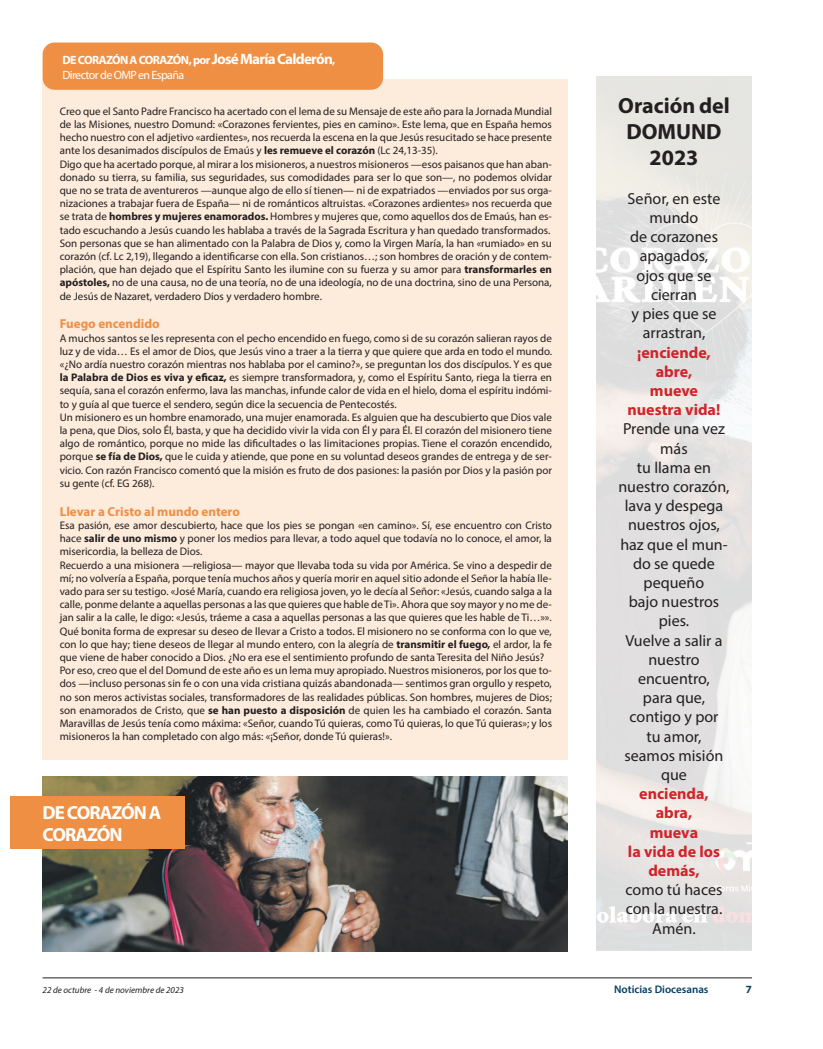
<style>
.page{position:relative;width:823px;height:1049px;background:#fff}
.page>*{position:absolute;margin:0;border:0;box-sizing:border-box;transform-origin:0 0}
.t1{font:700 22px/26.4px "Myriad Pro";color:#231f20;text-align:center}
.t2{font:700 19px "Myriad Pro";letter-spacing:-.05em;color:#fff}
.t3{font:16px/19.2px "Myriad Pro";color:#231f20;text-align:center}
.t4{font:700 16px/19.2px "Myriad Pro";color:#d1232a;text-align:center}
.t5{font:700 13px "Myriad Pro";color:#ef8f44}
.t6{font:700 12px "Myriad Pro";letter-spacing:-.05em;color:#fff}
.t7{font:12px "Myriad Pro";letter-spacing:-.05em;color:#fff}
.t8{font:11px/13.2px "Myriad Pro";color:#231f20;text-align:justify}
.t9{font:600 11px "Myriad Pro";color:#043e62}
.t10{font:700 11px "Myriad Pro";color:#043e62}
.t11{font:italic 9px "Myriad Pro";color:#231f20}
.s1{font-size:15px}
.s2{font-weight:700}
</style>
<div class="page">
<hr style="left:43px;top:978px;width:708px;height:1px;background:#231f20">
<div style="left:43px;top:79px;width:524px;height:681px;background:#fdebdb"></div>
<div style="left:43px;top:43px;width:340px;height:47px;background:#ef8f44;border-radius:12px"></div>
<img style="left:596px;top:77px;width:155px;height:874px">
<img style="left:43px;top:777px;width:524px;height:174px">
<div style="left:10px;top:797px;width:174px;height:52px;background:#ef8f44"></div>
<p class="t6" style="left:62px;top:53px;width:274px">DE CORAZÓN A CORAZÓN, por <span class="s1">José María Calderón</span>,</p>
<p class="t7" style="left:62px;top:67px;width:123px">Director de OMP en España</p>
<p class="t8" style="left:60px;top:104px;width:493px">Creo que el Santo Padre Francisco ha acertado con el lema de su Mensaje de este año para la Jornada Mundial de las Misiones, nuestro Domund: «Corazones fervientes, pies en camino». Este lema, que en España hemos hecho nuestro con el adjetivo «ardientes», nos recuerda la escena en la que Jesús resucitado se hace presente ante los desanimados discípulos de Emaús y <span class="s2">les remueve el corazón</span> (Lc 24,13-35).</p>
<p class="t8" style="left:60px;top:157px;width:493px">Digo que ha acertado porque, al mirar a los misioneros, a nuestros misioneros —esos paisanos que han aban&shy;donado su tierra, su familia, sus seguridades, sus comodidades para ser lo que son—, no podemos olvidar que no se trata de aventureros —aunque algo de ello sí tienen— ni de expatriados —enviados por sus orga&shy;nizaciones a trabajar fuera de España— ni de románticos altruistas. «Corazones ardientes» nos recuerda que se trata de <span class="s2">hombres y mujeres enamorados.</span> Hombres y mujeres que, como aquellos dos de Emaús, han es&shy;tado escuchando a Jesús cuando les hablaba a través de la Sagrada Escritura y han quedado transformados.</p>
<p class="t8" style="left:60px;top:236px;width:493px">Son personas que se han alimentado con la Palabra de Dios y, como la Virgen María, la han «rumiado» en su corazón (cf. Lc 2,19), llegando a identificarse con ella. Son cristianos…; son hombres de oración y de contem&shy;plación, que han dejado que el Espíritu Santo les ilumine con su fuerza y su amor para <span class="s2">transformarles en apóstoles,</span> no de una causa, no de una teoría, no de una ideología, no de una doctrina, sino de una Persona, de Jesús de Nazaret, verdadero Dios y verdadero hombre.</p>
<p class="t5" style="left:60px;top:316px;width:101px">Fuego encendido</p>
<p class="t8" style="left:60px;top:331px;width:493px">A muchos santos se les representa con el pecho encendido en fuego, como si de su corazón salieran rayos de luz y de vida… Es el amor de Dios, que Jesús vino a traer a la tierra y que quiere que arda en todo el mundo. «¿No ardía nuestro corazón mientras nos hablaba por el camino?», se preguntan los dos discípulos. Y es que <span class="s2">la Palabra de Dios es viva y eficaz,</span> es siempre transformadora, y, como el Espíritu Santo, riega la tierra en sequía, sana el corazón enfermo, lava las manchas, infunde calor de vida en el hielo, doma el espíritu indómi&shy;to y guía al que tuerce el sendero, según dice la secuencia de Pentecostés.</p>
<p class="t8" style="left:60px;top:410px;width:493px">Un misionero es un hombre enamorado, una mujer enamorada. Es alguien que ha descubierto que Dios vale la pena, que Dios, solo Él, basta, y que ha decidido vivir la vida con Él y para Él. El corazón del misionero tiene algo de romántico, porque no mide las dificultades o las limitaciones propias. Tiene el corazón encendido, porque <span class="s2">se fía de Dios,</span> que le cuida y atiende, que pone en su voluntad deseos grandes de entrega y de ser&shy;vicio. Con razón Francisco comentó que la misión es fruto de dos pasiones: la pasión por Dios y la pasión por su gente (cf. EG 268).</p>
<p class="t5" style="left:60px;top:503px;width:182px">Llevar a Cristo al mundo entero</p>
<p class="t8" style="left:60px;top:518px;width:493px">Esa pasión, ese amor descubierto, hace que los pies se pongan «en camino». Sí, ese encuentro con Cristo hace <span class="s2">salir de uno mismo</span> y poner los medios para llevar, a todo aquel que todavía no lo conoce, el amor, la misericordia, la belleza de Dios.</p>
<p class="t8" style="left:60px;top:558px;width:493px">Recuerdo a una misionera —religiosa— mayor que llevaba toda su vida por América. Se vino a despedir de mí; no volvería a España, porque tenía muchos años y quería morir en aquel sitio adonde el Señor la había lle&shy;vado para ser su testigo. «José María, cuando era religiosa joven, yo le decía al Señor: «Jesús, cuando salga a la calle, ponme delante a aquellas personas a las que quieres que hable de Ti». Ahora que soy mayor y no me de&shy;jan salir a la calle, le digo: «Jesús, tráeme a casa a aquellas personas a las que quieres que les hable de Ti…»».<br>Qué bonita forma de expresar su deseo de llevar a Cristo a todos. El misionero no se conforma con lo que ve, con lo que hay; tiene deseos de llegar al mundo entero, con la alegría de <span class="s2">transmitir el fuego,</span> el ardor, la fe que viene de haber conocido a Dios. ¿No era ese el sentimiento profundo de santa Teresita del Niño Jesús?</p>
<p class="t8" style="left:60px;top:664px;width:493px">Por eso, creo que el del Domund de este año es un lema muy apropiado. Nuestros misioneros, por los que to&shy;dos —incluso personas sin fe o con una vida cristiana quizás abandonada— sentimos gran orgullo y respeto, no son meros activistas sociales, transformadores de las realidades públicas. Son hombres, mujeres de Dios; son enamorados de Cristo, que <span class="s2">se han puesto a disposición</span> de quien les ha cambiado el corazón. Santa Maravillas de Jesús tenía como máxima: «Señor, cuando Tú quieras, como Tú quieras, lo que Tú quieras»; y los misioneros la han completado con algo más: «¡Señor, donde Tú quieras!».</p>
<p class="t2" style="left:43px;top:800px;width:120px">DE CORAZÓN A</p>
<p class="t2" style="left:43px;top:823px;width:81px">CORAZÓN</p>
<p class="t1" style="left:617px;top:91px;width:113px">Oración del</p>
<p class="t1" style="left:626px;top:118px;width:97px">DOMUND<br>2023</p>
<p class="t3" style="left:627px;top:189px;width:94px">Señor, en este mundo</p>
<p class="t3" style="left:629px;top:227px;width:89px">de corazones apagados,</p>
<p class="t3" style="left:636px;top:265px;width:76px">ojos que se</p>
<p class="t3" style="left:650px;top:285px;width:47px">cierran</p>
<p class="t3" style="left:631px;top:304px;width:87px">y pies que se arrastran,</p>
<p class="t4" style="left:637px;top:342px;width:75px">¡enciende,</p>
<p class="t4" style="left:655px;top:361px;width:38px">abre,</p>
<p class="t4" style="left:649px;top:380px;width:50px">mueve</p>
<p class="t4" style="left:627px;top:400px;width:94px">nuestra vida!</p>
<p class="t3" style="left:622px;top:419px;width:103px">Prende una vez más</p>
<p class="t3" style="left:618px;top:457px;width:113px">tu llama en nuestro corazón,</p>
<p class="t3" style="left:624px;top:496px;width:100px;text-align:left">lava y despega nuestros ojos,</p>
<p class="t3" style="left:620px;top:534px;width:109px">haz que el mun&shy;do se quede pequeño</p>
<p class="t3" style="left:628px;top:592px;width:92px">bajo nuestros pies.</p>
<p class="t3" style="left:625px;top:630px;width:99px">Vuelve a salir a nuestro</p>
<p class="t3" style="left:637px;top:669px;width:73px">encuentro,</p>
<p class="t3" style="left:642px;top:688px;width:64px">para que,</p>
<p class="t3" style="left:629px;top:707px;width:90px">contigo y por</p>
<p class="t3" style="left:646px;top:726px;width:57px">tu amor,</p>
<p class="t3" style="left:624px;top:745px;width:100px">seamos misión que</p>
<p class="t4" style="left:639px;top:784px;width:71px">encienda,</p>
<p class="t4" style="left:655px;top:803px;width:38px">abra,</p>
<p class="t4" style="left:649px;top:822px;width:50px">mueva</p>
<p class="t4" style="left:627px;top:841px;width:93px">la vida de los demás,</p>
<p class="t3" style="left:625px;top:880px;width:98px">como tú haces con la nuestra.<br>Amén.</p>
<p class="t11" style="left:43px;top:984px;width:143px">22 de octubre - 4 de noviembre de 2023</p>
<p class="t9" style="left:613px;top:982px;width:96px">Noticias Diocesanas</p>
<p class="t10" style="left:745px;top:982px;width:8px">7</p>
</div>
